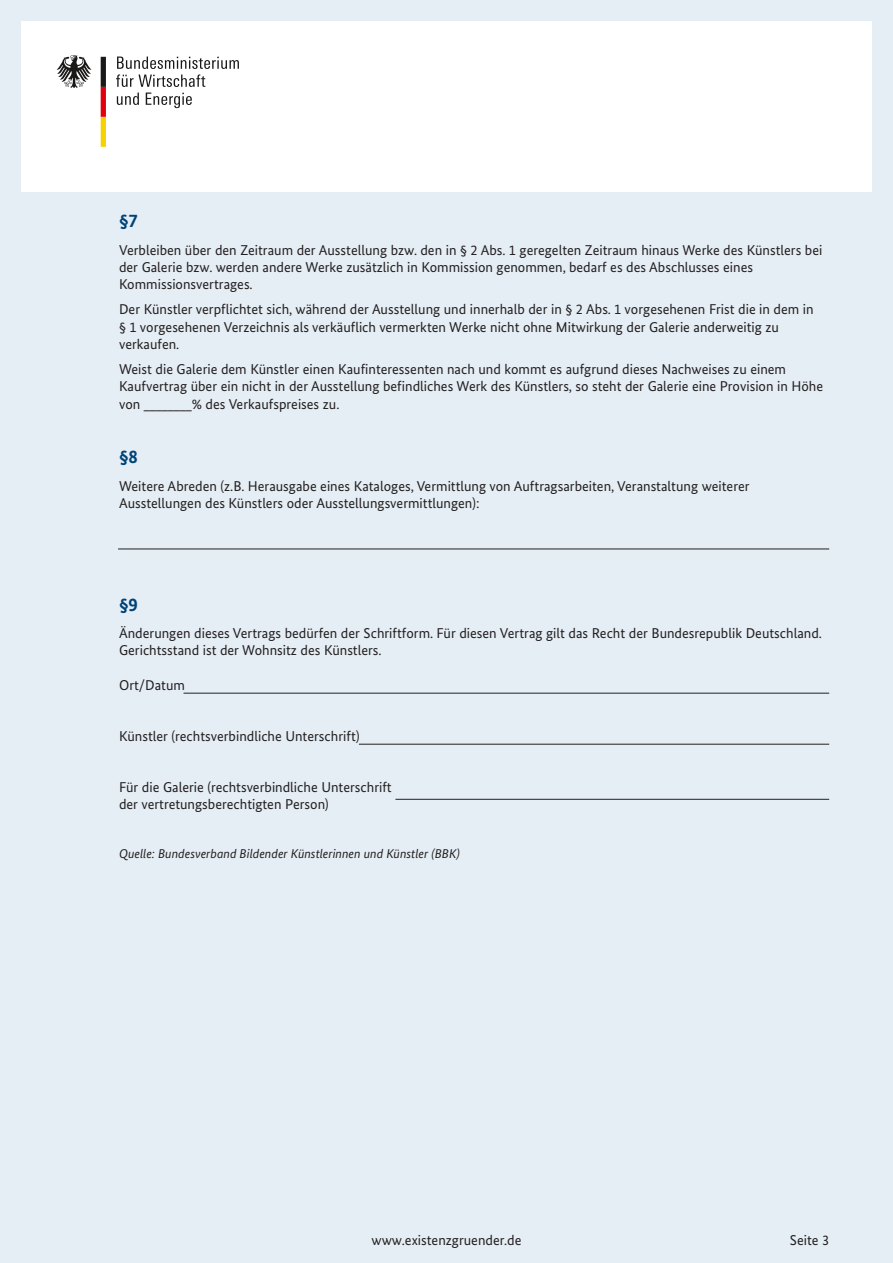
<style>
.page{position:relative;width:893px;height:1263px;background:#e5eef5}
.page>*{position:absolute;margin:0;border:0;box-sizing:border-box;transform-origin:0 0}
.t1{font:700 18.75px "Bundes Sans";color:#004377}
.t2{font:14.25px/17.1px "Bundes Sans";color:#231f20}
.t3{font:italic 12.75px "Bundes Sans";color:#231f20}
</style>
<div class="page">
<div style="left:21px;top:21px;width:851px;height:170px;background:#fff"></div>
<svg style="left:57px;top:55px;width:35px;height:33px"></svg>
<svg style="left:101px;top:57px;width:5px;height:90px"></svg>
<svg style="left:116px;top:57px;width:123px;height:30px"></svg>
<svg style="left:117px;top:93px;width:22px;height:12px"></svg>
<svg style="left:146px;top:93px;width:46px;height:15px"></svg>
<hr style="left:118px;top:549px;width:711px;height:1px;background:#231f20">
<hr style="left:183px;top:693px;width:646px;height:1px;background:#231f20">
<hr style="left:359px;top:744px;width:470px;height:1px;background:#231f20">
<hr style="left:395px;top:799px;width:434px;height:1px;background:#231f20">
<h1 class="t1" style="left:119px;top:214px;width:20px">§7</h1>
<p class="t2" style="left:119px;top:242px;width:705px">Verbleiben über den Zeitraum der Ausstellung bzw. den in § 2 Abs. 1 geregelten Zeitraum hinaus Werke des Künstlers bei der Galerie bzw. werden andere Werke zusätzlich in Kommission genommen, bedarf es des Abschlusses eines<br>Kommissionsvertrages.</p>
<p class="t2" style="left:119px;top:302px;width:696px">Der Künstler verpflichtet sich, während der Ausstellung und innerhalb der in § 2 Abs. 1 vorgesehenen Frist die in dem in § 1 vorgesehenen Verzeichnis als verkäuflich vermerkten Werke nicht ohne Mitwirkung der Galerie anderweitig zu verkaufen.</p>
<p class="t2" style="left:119px;top:362px;width:706px">Weist die Galerie dem Künstler einen Kaufinteressenten nach und kommt es aufgrund dieses Nachweises zu einem<br>Kaufvertrag über ein nicht in der Ausstellung befindliches Werk des Künstlers, so steht der Galerie eine Provision in Höhe von ________% des Verkaufspreises zu.</p>
<h1 class="t1" style="left:119px;top:450px;width:20px">§8</h1>
<p class="t2" style="left:119px;top:479px;width:632px">Weitere Abreden (z.B. Herausgabe eines Kataloges, Vermittlung von Auftragsarbeiten, Veranstaltung weiterer<br>Ausstellungen des Künstlers oder Ausstellungsvermittlungen):</p>
<h1 class="t1" style="left:119px;top:597px;width:20px">§9</h1>
<p class="t2" style="left:119px;top:626px;width:704px">Änderungen dieses Vertrags bedürfen der Schriftform. Für diesen Vertrag gilt das Recht der Bundesrepublik Deutschland.<br>Gerichtsstand ist der Wohnsitz des Künstlers.</p>
<p class="t2" style="left:119px;top:677px;width:67px">Ort/Datum</p>
<p class="t2" style="left:119px;top:729px;width:242px">Künstler (rechtsverbindliche Unterschrift)</p>
<p class="t2" style="left:119px;top:780px;width:274px">Für die Galerie (rechtsverbindliche Unterschrift der vertretungsberechtigten Person)</p>
<p class="t3" style="left:119px;top:849px;width:342px">Quelle: Bundesverband Bildender Künstlerinnen und Künstler (BBK)</p>
<p class="t2" style="left:371px;top:1233px;width:151px">www.existenzgruender.de</p>
<p class="t2" style="left:790px;top:1233px;width:41px">Seite 3</p>
</div>
